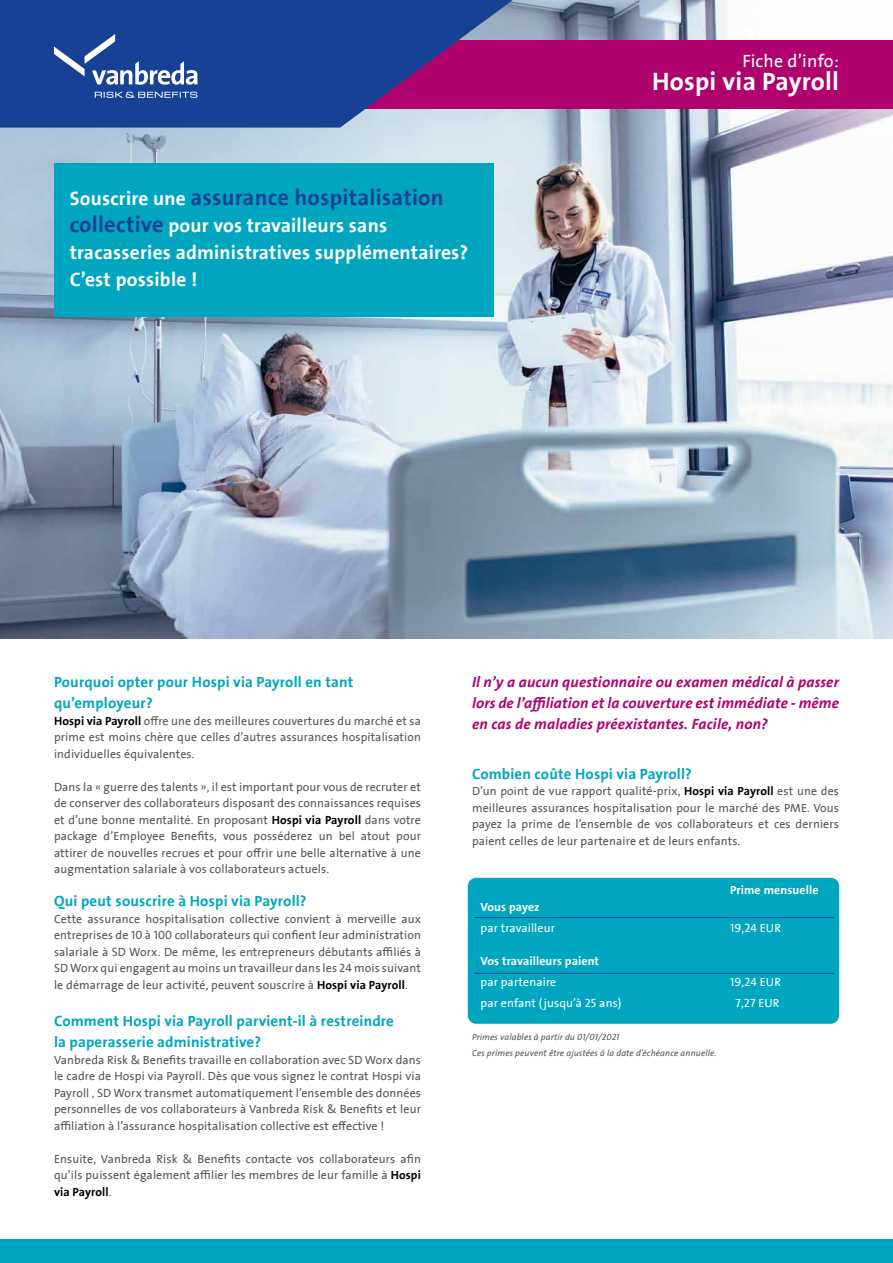
<style>
.page{position:relative;width:893px;height:1263px;background:#fff}
.page>*{position:absolute;margin:0;border:0;box-sizing:border-box;transform-origin:0 0}
.t1{font:700 25.5px "The Sans LF";letter-spacing:.01em;color:#fff}
.t2{font:700 22.5px "The Sans LF";letter-spacing:.01em;color:#164194}
.t3{font:700 19.5px/27px "The Sans LF";letter-spacing:.01em;color:#fff}
.t4{font:18px "The Sans LF";letter-spacing:.01em;color:#fff}
.t5{font:15px/21px "The Sans LF Bold";letter-spacing:.01em;color:#00a6c0}
.t6{font:italic 700 15px/21px "The Sans LF";letter-spacing:.01em;color:#b0026c;text-align:justify}
.t7{font:12px/16.5px "The Sans LF";letter-spacing:.01em;color:#575756;text-align:justify}
.t8{font:12px "The Sans LF";letter-spacing:.01em;color:#fff}
.t9{font:700 12px "The Sans LF";letter-spacing:.01em;color:#fff}
.t10{font:italic 9px/16.5px "The Sans LF";letter-spacing:.01em;color:#575756}
.s1{font-size:19.5px;color:#fff}
.s2{font-size:22.5px;color:#164194}
.s3{font-weight:700;color:#000}
</style>
<div class="page">
<div style="left:468px;top:878px;width:371px;height:146px;background:#00a6c0;border-radius:9px"></div>
<hr style="left:474px;top:917px;width:360px;height:1px;background:#164194">
<hr style="left:474px;top:973px;width:360px;height:1px;background:#164194">
<img style="left:0;top:0;width:893px;height:639px">
<div style="left:305px;top:40px;width:588px;height:68px;background:#b0026c"></div>
<svg style="left:0;top:0;width:513px;height:128px;background:#354494"></svg>
<svg style="left:54px;top:34px;width:144px;height:51px;background:#4164a7"></svg>
<svg style="left:95px;top:92px;width:102px;height:6px"></svg>
<div style="left:0;top:1239px;width:893px;height:24px;background:#00a6c0"></div>
<div style="left:54px;top:164px;width:439px;height:153px;background:#00a6c0"></div>
<h2 class="t2" style="left:70px;top:186px;width:375px"><span class="s1">Souscrire une</span> assurance hospitalisation</h2>
<h3 class="t3" style="left:70px;top:213px;width:400px"><span class="s2">collective</span> pour vos travailleurs sans tracasseries administratives supplémentaires?<br>C’est possible !</h3>
<h3 class="t4" style="left:742px;top:52px;width:98px">Fiche d’info:</h3>
<h1 class="t1" style="left:652px;top:68px;width:188px">Hospi via Payroll</h1>
<p class="t5" style="left:54px;top:672px;width:301px">Pourquoi opter pour Hospi via Payroll en tant qu’employeur?</p>
<p class="t7" style="left:54px;top:713px;width:368px"><span class="s3">Hospi via Payroll</span> offre une des meilleures couvertures du marché et sa prime est moins chère que celles d’autres assurances hospitalisation individuelles équivalentes.</p>
<p class="t7" style="left:54px;top:779px;width:368px">Dans la « guerre des talents », il est important pour vous de recruter et de conserver des collaborateurs disposant des connaissances requises et d’une bonne mentalité. En proposant <span class="s3">Hospi via Payroll</span> dans votre package d’Employee Benefits, vous posséderez un bel atout pour attirer de nouvelles recrues et pour offrir une belle alternative à une augmentation salariale à vos collaborateurs actuels.</p>
<p class="t5" style="left:54px;top:891px;width:254px">Qui peut souscrire à Hospi via Payroll?</p>
<p class="t7" style="left:54px;top:911px;width:368px">Cette assurance hospitalisation collective convient à merveille aux entreprises de 10 à 100 collaborateurs qui confient leur administration salariale à SD Worx. De même, les entrepreneurs débutants affiliés à SD Worx qui engagent au moins un travailleur dans les 24 mois suivant le démarrage de leur activité, peuvent souscrire à <span class="s3">Hospi via Payroll</span>.</p>
<p class="t5" style="left:54px;top:1011px;width:342px">Comment Hospi via Payroll parvient-il à restreindre la paperasserie administrative?</p>
<p class="t7" style="left:54px;top:1052px;width:368px">Vanbreda Risk &amp; Benefits travaille en collaboration avec SD Worx dans le cadre de Hospi via Payroll. Dès que vous signez le contrat Hospi via Payroll , SD Worx transmet automatiquement l’ensemble des données personnelles de vos collaborateurs à Vanbreda Risk &amp; Benefits et leur affiliation à l’assurance hospitalisation collective est effective !</p>
<p class="t7" style="left:54px;top:1151px;width:368px">Ensuite, Vanbreda Risk &amp; Benefits contacte vos collaborateurs afin qu’ils puissent également affilier les membres de leur famille à <span class="s3">Hospi via Payroll</span>.</p>
<p class="t6" style="left:472px;top:672px;width:368px">Il n’y a aucun questionnaire ou examen médical à passer lors de l’affiliation et la couverture est immédiate - même en cas de maladies préexistantes. Facile, non?</p>
<p class="t5" style="left:472px;top:764px;width:221px">Combien coûte Hospi via Payroll?</p>
<p class="t7" style="left:472px;top:783px;width:368px">D’un point de vue rapport qualité-prix, <span class="s3">Hospi via Payroll</span> est une des meilleures assurances hospitalisation pour le marché des PME. Vous payez la prime de l’ensemble de vos collaborateurs et ces derniers paient celles de leur partenaire et de leurs enfants.</p>
<p class="t9" style="left:730px;top:884px;width:90px">Prime mensuelle</p>
<p class="t9" style="left:480px;top:900px;width:61px">Vous payez</p>
<p class="t8" style="left:480px;top:921px;width:76px">par travailleur</p>
<p class="t8" style="left:730px;top:921px;width:53px">19,24 EUR</p>
<p class="t9" style="left:480px;top:954px;width:120px">Vos travailleurs paient</p>
<p class="t8" style="left:480px;top:975px;width:77px">par partenaire</p>
<p class="t8" style="left:730px;top:975px;width:53px">19,24 EUR</p>
<p class="t8" style="left:480px;top:996px;width:142px">par enfant (jusqu’à 25 ans)</p>
<p class="t8" style="left:735px;top:996px;width:46px">7,27 EUR</p>
<p class="t10" style="left:472px;top:1029px;width:246px">Primes valables à partir du 01/01/2021<br>Ces primes peuvent être ajustées à la date d’échéance annuelle.</p>
</div>
